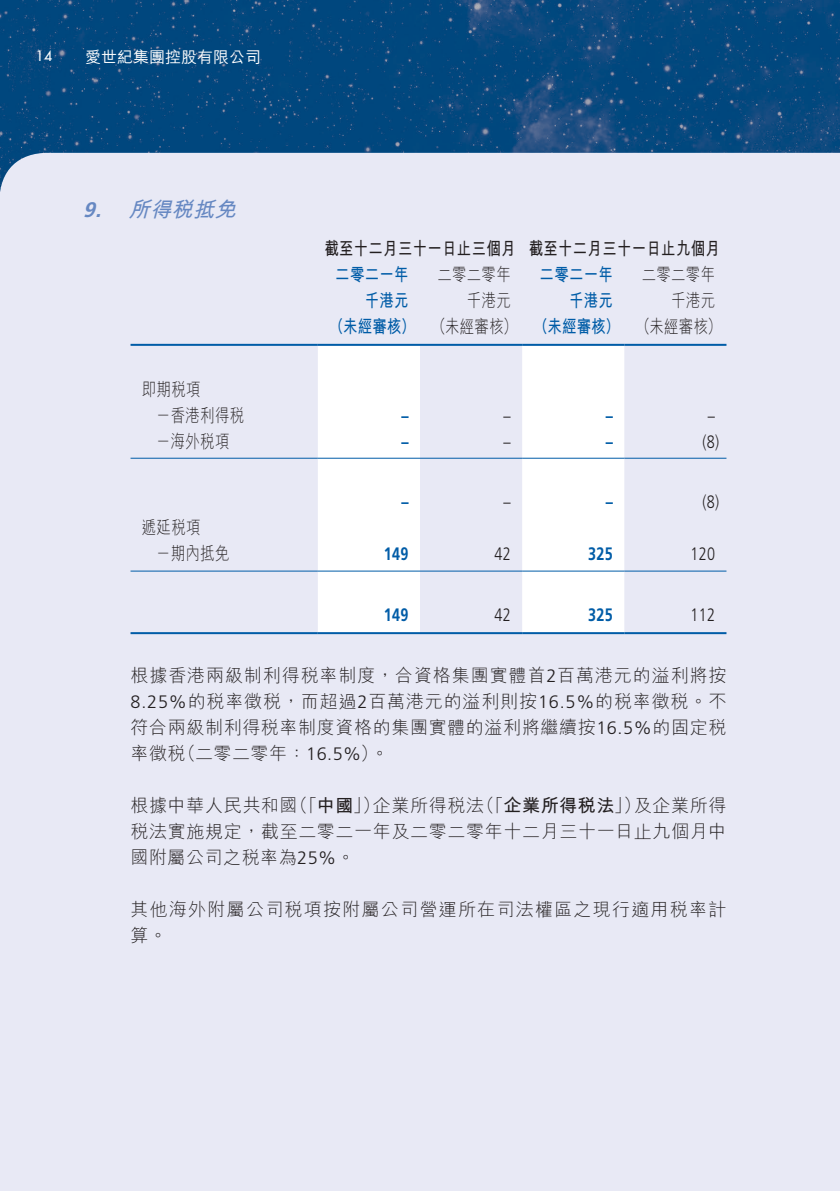
<style>
.page{position:relative;width:840px;height:1191px;background:#fff}
.page>*{position:absolute;margin:0;border:0;box-sizing:border-box;transform-origin:0 0}
.t1{font:italic 700 21px "M Hei HK";color:#6688c2}
.t2{font:300 18px/26px "M Hei HK";letter-spacing:.035em;color:#231f20;text-align:justify}
.t3{font:300 18px/26px "M Hei HK";letter-spacing:.035em;color:#231f20;scale:.8 1}
.t4{font:300 18px/26px "M Hei HK";letter-spacing:.07em;color:#231f20}
.t5{font:700 18px "M Hei HK";letter-spacing:.02em;color:#231f20;scale:.8 1}
.t6{font:300 18px "Frutiger LT Std";letter-spacing:.02em;color:#231f20;scale:.8 1}
.t7{font:700 18px "Frutiger LT Std";letter-spacing:.02em;color:#005ca7;scale:.8 1}
.t8{font:700 18px "M Hei HK";letter-spacing:.02em;color:#005ca7;scale:.8 1}
.t9{font:500 16px "M Hei HK";color:#fff}
.t10{font:500 14px "Futura Std";color:#fff}
.s1{font-family:"Frutiger LT Std"}
.s2{font-weight:700;color:#005ca7}
.s3{font-weight:700}
</style>
<div class="page">
<hr style="left:839px;top:13px;width:1px;height:1178px;background:#e8e9f5">
<div style="left:0;top:13px;width:839px;height:1178px;background:#e8e9f5"></div>
<svg style="left:0;top:0;width:839px;height:192px;fill:#02487e"></svg>
<svg style="left:839px;top:0;width:1px;height:153px"></svg>
<svg style="left:317px;top:346px;width:307px;height:286px;fill:#fff"></svg>
<hr style="left:130px;top:344px;width:187px;height:2px;background:#005ca7">
<hr style="left:317px;top:344px;width:103px;height:2px;background:#005ca7">
<hr style="left:420px;top:344px;width:102px;height:2px;background:#005ca7">
<hr style="left:522px;top:344px;width:102px;height:2px;background:#005ca7">
<hr style="left:624px;top:344px;width:102px;height:2px;background:#005ca7">
<hr style="left:130px;top:458px;width:187px;height:1px;background:#005ca7">
<hr style="left:317px;top:458px;width:103px;height:1px;background:#005ca7">
<hr style="left:420px;top:458px;width:102px;height:1px;background:#005ca7">
<hr style="left:522px;top:458px;width:102px;height:1px;background:#005ca7">
<hr style="left:624px;top:458px;width:102px;height:1px;background:#005ca7">
<hr style="left:130px;top:570px;width:187px;height:1px;background:#005ca7">
<hr style="left:317px;top:570px;width:103px;height:1px;background:#005ca7">
<hr style="left:420px;top:570px;width:102px;height:1px;background:#005ca7">
<hr style="left:522px;top:570px;width:102px;height:1px;background:#005ca7">
<hr style="left:624px;top:570px;width:102px;height:1px;background:#005ca7">
<hr style="left:130px;top:632px;width:187px;height:2px;background:#005ca7">
<hr style="left:317px;top:632px;width:103px;height:2px;background:#005ca7">
<hr style="left:420px;top:632px;width:102px;height:2px;background:#005ca7">
<hr style="left:522px;top:632px;width:102px;height:2px;background:#005ca7">
<hr style="left:624px;top:632px;width:102px;height:2px;background:#005ca7">
<p class="t10" style="left:36px;top:47px;width:18px">14</p>
<p class="t9" style="left:85px;top:46px;width:177px">愛世紀集團控股有限公司</p>
<p class="t1" style="left:83px;top:194px;width:162px"><span class="s1">9.</span> 所得稅抵免</p>
<p class="t3" style="left:156px;top:375px;width:111px;text-indent:-14px">即期稅項<br>－香港利得稅</p>
<p class="t5" style="left:324px;top:235px;width:495px">截至十二月三十一日止三個月 截至十二月三十一日止九個月</p>
<p class="t8" style="left:335px;top:261px;width:93px">二零二一年</p>
<p class="t3" style="left:437px;top:261px;width:93px">二零二零年</p>
<p class="t8" style="left:539px;top:261px;width:93px">二零二一年</p>
<p class="t3" style="left:641px;top:261px;width:93px">二零二零年</p>
<p class="t8" style="left:364px;top:287px;width:56px">千港元</p>
<p class="t3" style="left:466px;top:287px;width:56px">千港元</p>
<p class="t8" style="left:568px;top:287px;width:56px">千港元</p>
<p class="t3" style="left:329px;top:287px;width:491px;text-indent:341px">千港元<span class="s2">（未經審核）</span> （未經審核） <span class="s2">（未經審核）</span> （未經審核）</p>
<p class="t7" style="left:401px;top:405px;width:10px">–</p>
<p class="t6" style="left:503px;top:405px;width:10px">–</p>
<p class="t7" style="left:605px;top:405px;width:10px">–</p>
<p class="t6" style="left:707px;top:405px;width:10px">–</p>
<p class="t3" style="left:156px;top:427px;width:93px">－海外稅項</p>
<p class="t7" style="left:401px;top:431px;width:10px">–</p>
<p class="t6" style="left:503px;top:431px;width:10px">–</p>
<p class="t7" style="left:605px;top:431px;width:10px">–</p>
<p class="t6" style="left:702px;top:431px;width:22px">(8)</p>
<p class="t3" style="left:156px;top:514px;width:93px;text-indent:-14px">遞延稅項<br>－期內抵免</p>
<p class="t7" style="left:401px;top:491px;width:10px">–</p>
<p class="t6" style="left:503px;top:492px;width:10px">–</p>
<p class="t7" style="left:605px;top:491px;width:10px">–</p>
<p class="t6" style="left:702px;top:492px;width:22px">(8)</p>
<p class="t7" style="left:384px;top:543px;width:32px">149</p>
<p class="t6" style="left:494px;top:544px;width:22px">42</p>
<p class="t7" style="left:588px;top:543px;width:32px">325</p>
<p class="t6" style="left:690px;top:544px;width:32px">120</p>
<p class="t7" style="left:384px;top:604px;width:32px">149</p>
<p class="t6" style="left:494px;top:605px;width:22px">42</p>
<p class="t7" style="left:588px;top:604px;width:32px">325</p>
<p class="t6" style="left:690px;top:605px;width:32px">112</p>
<p class="t2" style="left:130px;top:661px;width:597px">根據香港兩級制利得稅率制度，合資格集團實體首<span class="s1">2</span>百萬港元的溢利將按<span class="s1">8.25%</span>的稅率徵稅，而超過<span class="s1">2</span>百萬港元的溢利則按<span class="s1">16.5%</span>的稅率徵稅。不符合兩級制利得稅率制度資格的集團實體的溢利將繼續按<span class="s1">16.5%</span>的固定稅率徵稅（二零二零年：<span class="s1">16.5%</span>）。</p>
<p class="t2" style="left:130px;top:791px;width:597px">根據中華人民共和國（「<span class="s3">中國</span>」）企業所得稅法（「<span class="s3">企業所得稅法</span>」）及企業所得稅法實施規定，截至二零二一年及二零二零年十二月三十一日止九個月中國附屬公司之稅率為<span class="s1">25%</span>。</p>
<p class="t4" style="left:130px;top:895px;width:597px">其他海外附屬公司稅項按附屬公司營運所在司法權區之現行適用稅率計算。</p>
</div>
